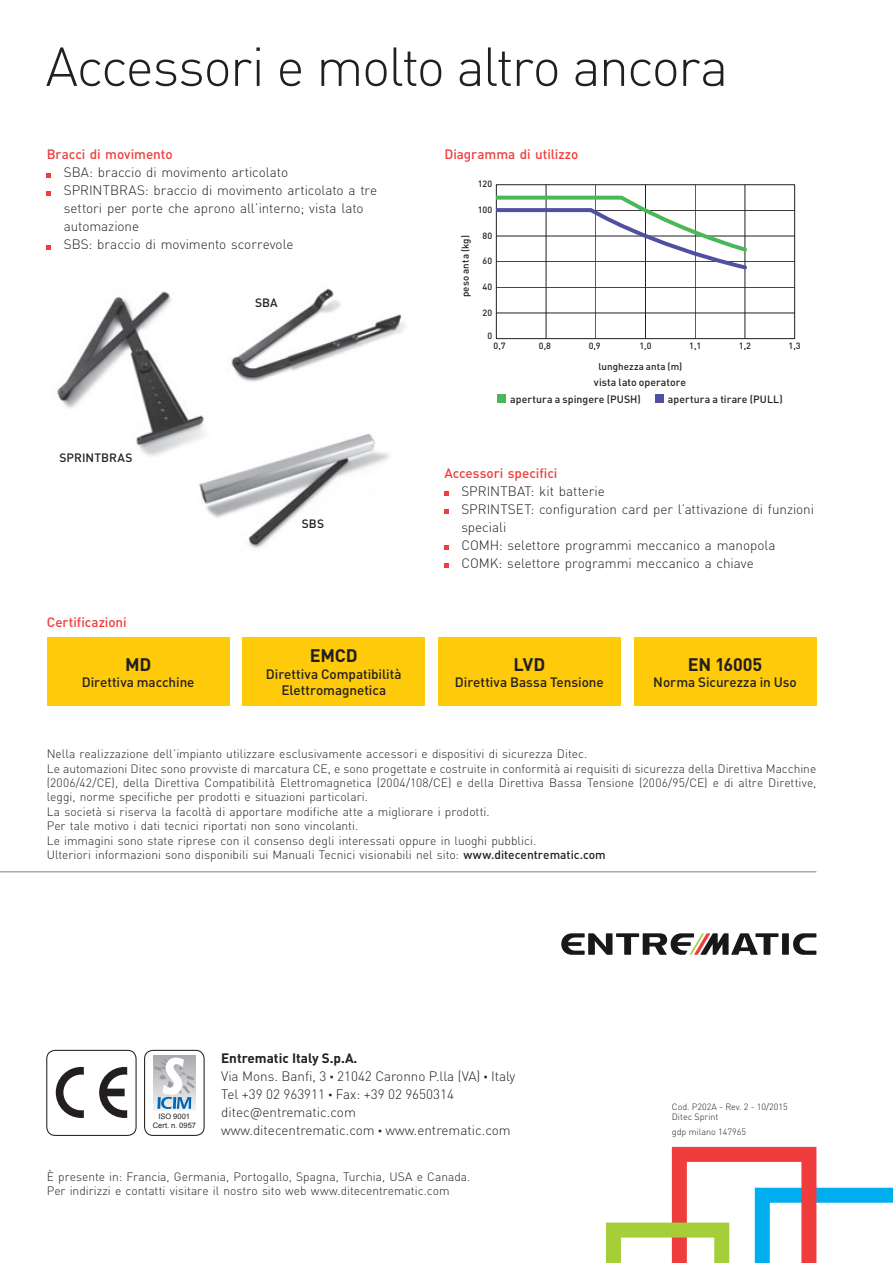
<style>
.page{position:relative;width:893px;height:1263px;background:#fff}
.page>*{position:absolute;margin:0;border:0;box-sizing:border-box;transform-origin:0 0}
.t1{font:300 54px "DIN Pro";letter-spacing:-.035em;color:#231f20}
.t2{font:700 18px "DIN Pro";letter-spacing:-.01em;color:#231f20}
.t3{font:300 13.5px/18px "DIN Pro";letter-spacing:-.005em;color:#231f20}
.t4{font:500 13.5px/16.5px "DIN Pro";letter-spacing:-.005em;color:#231f20;text-align:center}
.t5{font:500 13.5px "DIN Pro";letter-spacing:-.005em;color:#ee3d3c}
.t6{font:300 12px/14.4px "DIN Pro";color:#231f20}
.t7{font:500 12px "DIN Pro";letter-spacing:.005em;color:#231f20}
.t8{font:500 10.5px/16.2px "DIN Pro";letter-spacing:.005em;color:#231f20}
.t9{font:500 9.75px "DIN Pro";letter-spacing:.01em;color:#231f20}
.t10{font:300 9px/10.8px "DIN Pro";color:#231f20}
.t11{font:500 9px "DIN Pro";color:#231f20}
.t12{font:7.5px/9px "Arial";letter-spacing:.01em;color:#231f20;text-align:center}
.s1{font-weight:500}
.s2{font-weight:700}
.s3{font-weight:900}
</style>
<div class="page">
<hr style="left:0;top:871px;width:816px;height:1px;background:#a8a9ad">
<svg style="left:56px;top:1067px;width:28px;height:51px"></svg>
<svg style="left:99px;top:1067px;width:28px;height:51px"></svg>
<div style="left:46px;top:1050px;width:91px;height:86px;border:1px solid #231f20;border-radius:9px"></div>
<svg style="left:606px;top:1147px;width:287px;height:116px"></svg>
<div style="left:144px;top:1050px;width:61px;height:86px;border:1px solid #231f20;border-radius:9px"></div>
<div style="left:153px;top:1055px;width:43px;height:55px;background:#a9aaae"></div>
<svg style="left:154px;top:1057px;width:41px;height:52px"></svg>
<svg style="left:793px;top:933px;width:23px;height:22px"></svg>
<div style="left:782px;top:933px;width:7px;height:22px;background:#181719"></div>
<svg style="left:561px;top:933px;width:217px;height:22px"></svg>
<img style="left:199px;top:434px;width:190px;height:115px">
<img style="left:57px;top:291px;width:171px;height:170px">
<img style="left:219px;top:288px;width:186px;height:103px">
<hr style="left:496px;top:210px;width:299px;height:1px;background:#231f20">
<hr style="left:496px;top:236px;width:299px;height:1px;background:#231f20">
<hr style="left:496px;top:261px;width:299px;height:1px;background:#231f20">
<hr style="left:496px;top:287px;width:299px;height:1px;background:#231f20">
<hr style="left:496px;top:313px;width:299px;height:1px;background:#231f20">
<hr style="left:745px;top:185px;width:1px;height:154px;background:#231f20">
<hr style="left:695px;top:185px;width:1px;height:154px;background:#231f20">
<hr style="left:645px;top:185px;width:1px;height:154px;background:#231f20">
<hr style="left:596px;top:185px;width:1px;height:154px;background:#231f20">
<hr style="left:546px;top:185px;width:1px;height:154px;background:#231f20">
<div style="left:496px;top:184px;width:299px;height:155px;border:1px solid #231f20"></div>
<svg style="left:496px;top:194px;width:254px;height:78px"></svg>
<svg style="left:444px;top:492px;width:5px;height:4px"></svg>
<svg style="left:444px;top:510px;width:5px;height:4px"></svg>
<svg style="left:444px;top:546px;width:5px;height:4px"></svg>
<svg style="left:444px;top:564px;width:5px;height:4px"></svg>
<div style="left:47px;top:638px;width:183px;height:68px;background:#feca0a"></div>
<div style="left:242px;top:638px;width:183px;height:68px;background:#feca0a"></div>
<div style="left:438px;top:638px;width:183px;height:68px;background:#feca0a"></div>
<div style="left:634px;top:638px;width:182px;height:68px;background:#feca0a"></div>
<svg style="left:47px;top:173px;width:4px;height:4px"></svg>
<svg style="left:47px;top:191px;width:4px;height:4px"></svg>
<svg style="left:47px;top:245px;width:4px;height:4px"></svg>
<div style="left:497px;top:394px;width:9px;height:9px;background:#49b857"></div>
<div style="left:655px;top:394px;width:8px;height:9px;background:#504fa1"></div>
<h1 class="t1" style="left:45px;top:30px;width:684px">Accessori e molto altro ancora</h1>
<p class="t5" style="left:47px;top:145px;width:127px">Bracci di movimento</p>
<p class="t3" style="left:64px;top:163px;width:315px">SBA: braccio di movimento articolato<br>SPRINTBRAS: braccio di movimento articolato a tre settori per porte che aprono all’interno; vista lato automazione<br>SBS: braccio di movimento scorrevole</p>
<p class="t7" style="left:60px;top:450px;width:74px">SPRINTBRAS</p>
<p class="t5" style="left:47px;top:613px;width:82px">Certificazioni</p>
<h2 class="t2" style="left:125px;top:652px;width:28px">MD</h2>
<p class="t4" style="left:82px;top:673px;width:114px">Direttiva macchine</p>
<p class="t7" style="left:255px;top:294px;width:24px">SBA</p>
<p class="t7" style="left:302px;top:515px;width:24px">SBS</p>
<h2 class="t2" style="left:310px;top:643px;width:50px">EMCD</h2>
<p class="t4" style="left:266px;top:665px;width:137px">Direttiva Compatibilità<br>Elettromagnetica</p>
<p class="t5" style="left:444px;top:145px;width:136px">Diagramma di utilizzo</p>
<p class="t11" style="left:478px;top:177px;width:16px">120</p>
<p class="t11" style="left:478px;top:204px;width:16px">100</p>
<p class="t9" style="left:459px;top:297px;width:63px;rotate:-90deg">peso anta (kg)</p>
<p class="t11" style="left:483px;top:229px;width:11px">80</p>
<p class="t11" style="left:483px;top:255px;width:11px">60</p>
<p class="t11" style="left:483px;top:280px;width:11px">40</p>
<p class="t11" style="left:483px;top:306px;width:11px">20</p>
<p class="t11" style="left:487px;top:329px;width:6px">0</p>
<p class="t11" style="left:494px;top:340px;width:14px">0,7</p>
<p class="t11" style="left:539px;top:340px;width:14px">0,8</p>
<p class="t11" style="left:589px;top:340px;width:14px">0,9</p>
<p class="t11" style="left:639px;top:340px;width:14px">1,0</p>
<p class="t11" style="left:689px;top:340px;width:14px">1,1</p>
<p class="t11" style="left:739px;top:340px;width:14px">1,2</p>
<p class="t11" style="left:789px;top:340px;width:14px">1,3</p>
<p class="t9" style="left:598px;top:360px;width:85px">lunghezza anta (m)</p>
<p class="t8" style="left:510px;top:374px;width:177px;text-indent:84px">vista lato operatore apertura a spingere (PUSH)</p>
<p class="t8" style="left:668px;top:390px;width:116px">apertura a tirare (PULL)</p>
<p class="t5" style="left:444px;top:464px;width:115px">Accessori specifici</p>
<p class="t3" style="left:461px;top:482px;width:354px">SPRINTBAT: kit batterie<br>SPRINTSET: configuration card per l’attivazione di funzioni speciali<br>COMH: selettore programmi meccanico a manopola COMK: selettore programmi meccanico a chiave</p>
<h2 class="t2" style="left:513px;top:652px;width:33px">LVD</h2>
<p class="t4" style="left:455px;top:673px;width:150px">Direttiva Bassa Tensione</p>
<h2 class="t2" style="left:688px;top:652px;width:76px">EN 16005</h2>
<p class="t4" style="left:653px;top:673px;width:145px">Norma Sicurezza in Uso</p>
<p class="t6" style="left:47px;top:746px;width:771px">Nella realizzazione dell’impianto utilizzare esclusivamente accessori e dispositivi di sicurezza Ditec.<br>Le automazioni Ditec sono provviste di marcatura CE, e sono progettate e costruite in conformità ai requisiti di sicurezza della Direttiva Macchine (2006/42/CE), della Direttiva Compatibilità Elettromagnetica (2004/108/CE) e della Direttiva Bassa Tensione (2006/95/CE) e di altre Direttive, leggi, norme specifiche per prodotti e situazioni particolari.<br>La società si riserva la facoltà di apportare modifiche atte a migliorare i prodotti.<br>Per tale motivo i dati tecnici riportati non sono vincolanti.<br>Le immagini sono state riprese con il consenso degli interessati oppure in luoghi pubblici.<br>Ulteriori informazioni sono disponibili sui Manuali Tecnici visionabili nel sito: <span class="s1">www.ditecentrematic.com</span></p>
<p class="t12" style="left:153px;top:1112px;width:45px">ISO 9001<br>Cert. n. 0957</p>
<p class="t3" style="left:221px;top:1049px;width:296px"><span class="s2">Entrematic Italy S.p.A.<br></span>Via Mons. Banfi, 3 <span class="s3">·</span> 21042 Caronno P.lla (VA) <span class="s3">·</span> Italy Tel +39 02 963911 <span class="s3">·</span> Fax: +39 02 9650314 ditec@entrematic.com<br>www.ditecentrematic.com <span class="s3">·</span> www.entrematic.com</p>
<p class="t6" style="left:47px;top:1168px;width:425px">È presente in: Francia, Germania, Portogallo, Spagna, Turchia, USA e Canada.<br>Per indirizzi e contatti visitare il nostro sito web www.ditecentrematic.com</p>
<p class="t10" style="left:672px;top:1100px;width:117px">Cod. P202A - Rev. 2 - 10/2015<br>Ditec Sprint</p>
<p class="t10" style="left:672px;top:1126px;width:76px">gdp milano 147965</p>
</div>
